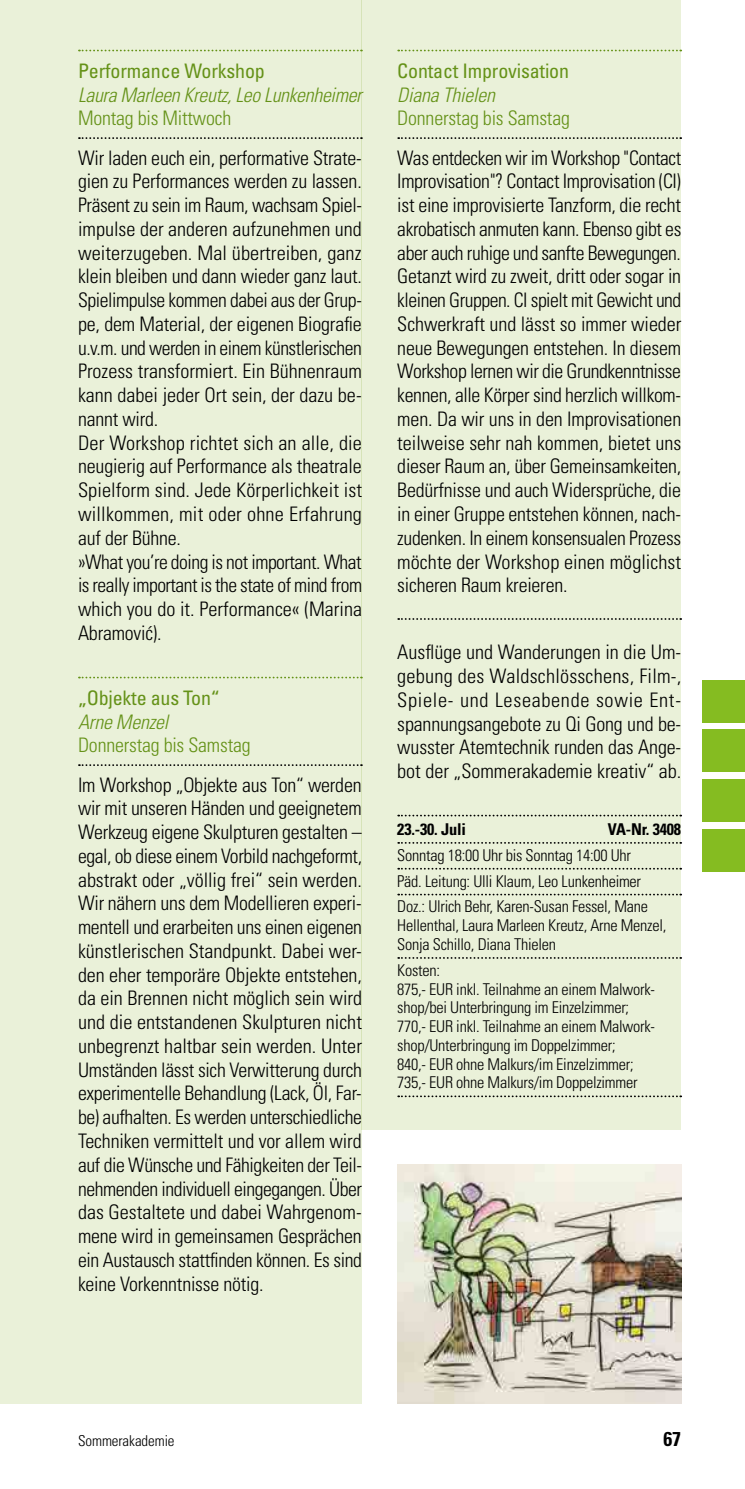
<style>
.page{position:relative;width:745px;height:1489px;background:#fff}
.page>*{position:absolute;margin:0;border:0;box-sizing:border-box;transform-origin:0 0}
.t1{font:300 condensed 20px/23.8px "Univers";letter-spacing:-.01em;color:#000;text-align:justify}
.t2{font:300 condensed 20px "Univers";letter-spacing:-.01em;color:#659218}
.t3{font:italic 300 condensed 20px "Univers";letter-spacing:-.015em;color:#659218}
.t4{font:condensed 20px "Univers";letter-spacing:-.01em;color:#659218}
.t5{font:700 condensed 20px "Univers";color:#000}
.t6{font:300 condensed 16.25px/18.8px "Univers";letter-spacing:-.015em;color:#000}
.t7{font:700 condensed 16.25px "Univers";letter-spacing:-.01em;color:#000}
.t8{font:300 condensed 15px "Univers";letter-spacing:-.005em;color:#000}
</style>
<div class="page">
<div style="left:702px;top:680px;width:42px;height:42px;background:#85bc21"></div>
<div style="left:702px;top:729px;width:42px;height:43px;background:#85bc21"></div>
<div style="left:702px;top:779px;width:42px;height:42px;background:#85bc21"></div>
<div style="left:702px;top:828px;width:42px;height:43px;background:#85bc21"></div>
<div style="left:0;top:0;width:361px;height:1403px;background:#eaf1d9"></div>
<div style="left:361px;top:0;width:319px;height:1129px;background:#eaf1d9"></div>
<svg style="left:79px;top:50px;width:283px;height:1px"></svg>
<svg style="left:79px;top:137px;width:283px;height:2px"></svg>
<svg style="left:79px;top:676px;width:283px;height:2px"></svg>
<svg style="left:79px;top:764px;width:283px;height:2px"></svg>
<svg style="left:398px;top:50px;width:282px;height:1px"></svg>
<svg style="left:398px;top:137px;width:282px;height:2px"></svg>
<svg style="left:398px;top:618px;width:282px;height:2px"></svg>
<svg style="left:398px;top:814px;width:282px;height:2px"></svg>
<svg style="left:398px;top:842px;width:282px;height:1px"></svg>
<svg style="left:398px;top:867px;width:282px;height:2px"></svg>
<svg style="left:398px;top:893px;width:282px;height:2px"></svg>
<svg style="left:398px;top:957px;width:282px;height:1px"></svg>
<svg style="left:398px;top:1095px;width:282px;height:2px"></svg>
<img style="left:397px;top:1164px;width:283px;height:239px">
<p class="t4" style="left:78px;top:58px;width:188px">Performance Workshop</p>
<p class="t3" style="left:78px;top:82px;width:285px">Laura Marleen Kreutz, Leo Lunkenheimer</p>
<p class="t2" style="left:78px;top:106px;width:155px">Montag bis Mittwoch</p>
<p class="t1" style="left:78px;top:146px;width:285px;text-align:left">Wir laden euch ein, performative Strate&shy;gien zu Performances werden zu lassen.<br>Präsent zu sein im Raum, wachsam Spiel&shy;impulse der anderen aufzunehmen und weiterzugeben. Mal übertreiben, ganz klein bleiben und dann wieder ganz laut.<br>Spielimpulse kommen dabei aus der Grup&shy;pe, dem Material, der eigenen Biografie u.v.m. und werden in einem künstlerischen Prozess transformiert. Ein Bühnenraum kann dabei jeder Ort sein, der dazu be&shy;nannt wird.<br>Der Workshop richtet sich an alle, die neugierig auf Performance als theatrale Spielform sind. Jede Körperlichkeit ist willkommen, mit oder ohne Erfahrung auf der Bühne.<br>»What you’re doing is not important. What is really important is the state of mind from which you do it. Performance« (Marina Abramovic´).</p>
<p class="t4" style="left:78px;top:685px;width:143px">„Objekte aus Ton“</p>
<p class="t3" style="left:78px;top:709px;width:92px">Arne Menzel</p>
<p class="t2" style="left:78px;top:733px;width:174px">Donnerstag bis Samstag</p>
<p class="t1" style="left:78px;top:772px;width:285px">Im Workshop „Objekte aus Ton“ werden wir mit unseren Händen und geeignetem Werkzeug eigene Skulpturen gestalten – egal, ob diese einem Vorbild nachgeformt, abstrakt oder „völlig frei“ sein werden.<br>Wir nähern uns dem Modellieren experi&shy;mentell und erarbeiten uns einen eigenen künstlerischen Standpunkt. Dabei wer&shy;den eher temporäre Objekte entstehen, da ein Brennen nicht möglich sein wird und die entstandenen Skulpturen nicht unbegrenzt haltbar sein werden. Unter Umständen lässt sich Verwitterung durch experimentelle Behandlung (Lack, Öl, Far&shy;be) aufhalten. Es werden unterschiedliche Techniken vermittelt und vor allem wird auf die Wünsche und Fähigkeiten der Teil&shy;nehmenden individuell eingegangen. Über das Gestaltete und dabei Wahrgenom&shy;mene wird in gemeinsamen Gesprächen ein Austausch stattfinden können. Es sind keine Vorkenntnisse nötig.</p>
<p class="t4" style="left:397px;top:58px;width:173px">Contact Improvisation</p>
<p class="t3" style="left:397px;top:82px;width:99px">Diana Thielen</p>
<p class="t2" style="left:397px;top:106px;width:174px">Donnerstag bis Samstag</p>
<p class="t1" style="left:397px;top:146px;width:285px">Was entdecken wir im Workshop "Contact Improvisation"? Contact Improvisation (CI) ist eine improvisierte Tanzform, die recht akrobatisch anmuten kann. Ebenso gibt es aber auch ruhige und sanfte Bewegungen.<br>Getanzt wird zu zweit, dritt oder sogar in kleinen Gruppen. CI spielt mit Gewicht und Schwerkraft und lässt so immer wieder neue Bewegungen entstehen. In diesem Workshop lernen wir die Grundkenntnisse kennen, alle Körper sind herzlich willkom&shy;men. Da wir uns in den Improvisationen teilweise sehr nah kommen, bietet uns dieser Raum an, über Gemeinsamkeiten, Bedürfnisse und auch Widersprüche, die in einer Gruppe entstehen können, nach&shy;zudenken. In einem konsensualen Prozess möchte der Workshop einen möglichst sicheren Raum kreieren.</p>
<p class="t1" style="left:397px;top:640px;width:285px">Ausflüge und Wanderungen in die Um&shy;gebung des Waldschlösschens, Film-, Spiele- und Leseabende sowie Ent&shy;spannungsangebote zu Qi Gong und be&shy;wusster Atemtechnik runden das Ange&shy;bot der „Sommerakademie kreativ“ ab.</p>
<p class="t7" style="left:397px;top:819px;width:70px">23.-30. Juli</p>
<p class="t7" style="left:607px;top:819px;width:75px">VA-Nr. 3408</p>
<p class="t6" style="left:397px;top:842px;width:252px;line-height:25.8px">Sonntag 18:00 Uhr bis Sonntag 14:00 Uhr<br>Päd. Leitung: Ulli Klaum, Leo Lunkenheimer<br>Doz.: Ulrich Behr, Karen-Susan Fessel, Mane</p>
<p class="t6" style="left:397px;top:916px;width:270px">Hellenthal, Laura Marleen Kreutz, Arne Menzel,<br>Sonja Schillo, Diana Thielen</p>
<p class="t6" style="left:397px;top:960px;width:259px">Kosten:<br>875,- EUR inkl. Teilnahme an einem Malwork&shy;shop/bei Unterbringung im Einzelzimmer; 770,- EUR inkl. Teilnahme an einem Malwork&shy;shop/Unterbringung im Doppelzimmer;<br>840,- EUR ohne Malkurs/im Einzelzimmer; 735,- EUR ohne Malkurs/im Doppelzimmer</p>
<p class="t8" style="left:78px;top:1431px;width:98px">Sommerakademie</p>
<p class="t5" style="left:663px;top:1426px;width:19px">67</p>
</div>
